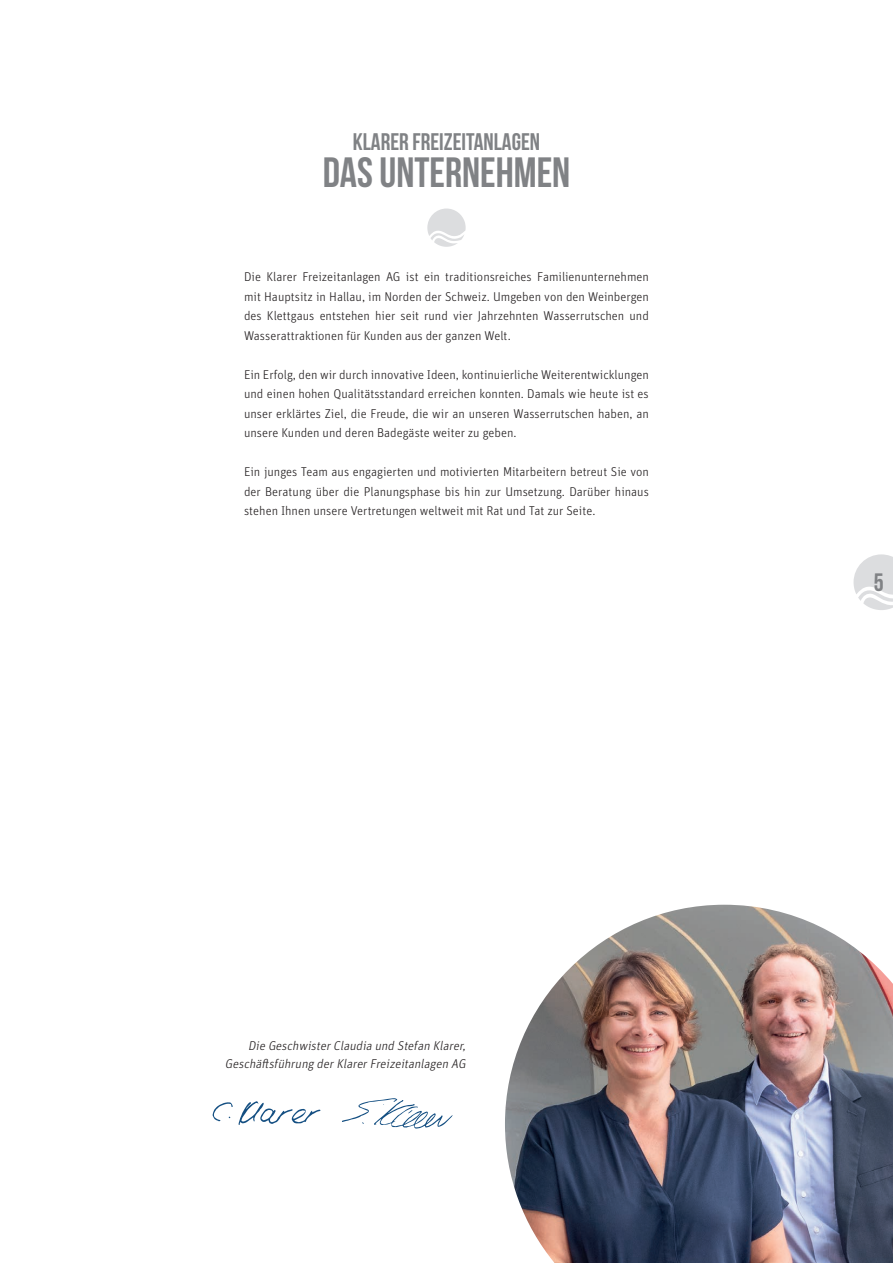
<style>
.page{position:relative;width:893px;height:1263px;background:#fff}
.page>*{position:absolute;margin:0;border:0;box-sizing:border-box;transform-origin:0 0}
.t1{font:42.3px "Bebas Neue";color:#808285}
.t2{font:25.2px "Bebas Neue";color:#808285}
.t3{font:24px "Bebas Neue";color:#808285}
.t4{font:300 12.75px/19.5px "Unit OT";color:#231f20;text-align:justify}
.t5{font:italic 300 12.75px/18px "Unit OT";color:#231f20;text-align:right}
</style>
<div class="page">
<img style="left:505px;top:905px;width:388px;height:358px">
<svg style="left:213px;top:1101px;width:108px;height:24px"></svg>
<svg style="left:342px;top:1098px;width:111px;height:31px"></svg>
<svg style="left:427px;top:209px;width:39px;height:38px"></svg>
<svg style="left:853px;top:554px;width:40px;height:56px"></svg>
<h3 class="t3" style="left:353px;top:128px;width:189px">KLARER FREIZEITANLAGEN</h3>
<h1 class="t1" style="left:323px;top:149px;width:249px">DAS UNTERNEHMEN</h1>
<p class="t4" style="left:244px;top:267px;width:406px">Die Klarer Freizeitanlagen AG ist ein traditionsreiches Familienunternehmen mit Hauptsitz in Hallau, im Norden der Schweiz. Umgeben von den Weinbergen des Klettgaus entstehen hier seit rund vier Jahrzehnten Wasserrutschen und Wasserattraktionen für Kunden aus der ganzen Welt.</p>
<p class="t4" style="left:244px;top:365px;width:406px">Ein Erfolg, den wir durch innovative Ideen, kontinuierliche Weiterentwicklungen und einen hohen Qualitätsstandard erreichen konnten. Damals wie heute ist es unser erklärtes Ziel, die Freude, die wir an unseren Wasserrutschen haben, an unsere Kunden und deren Badegäste weiter zu geben.</p>
<p class="t4" style="left:244px;top:462px;width:406px">Ein junges Team aus engagierten und motivierten Mitarbeitern betreut Sie von der Beratung über die Planungsphase bis hin zur Umsetzung. Darüber hinaus stehen Ihnen unsere Vertretungen weltweit mit Rat und Tat zur Seite.</p>
<p class="t5" style="left:225px;top:1036px;width:245px">Die GeschwisterClaudia und Stefan Klarer,<br>Geschäftsführung derKlarerFreizeitanlagen AG</p>
<h2 class="t2" style="left:874px;top:568px;width:11px">5</h2>
</div>
